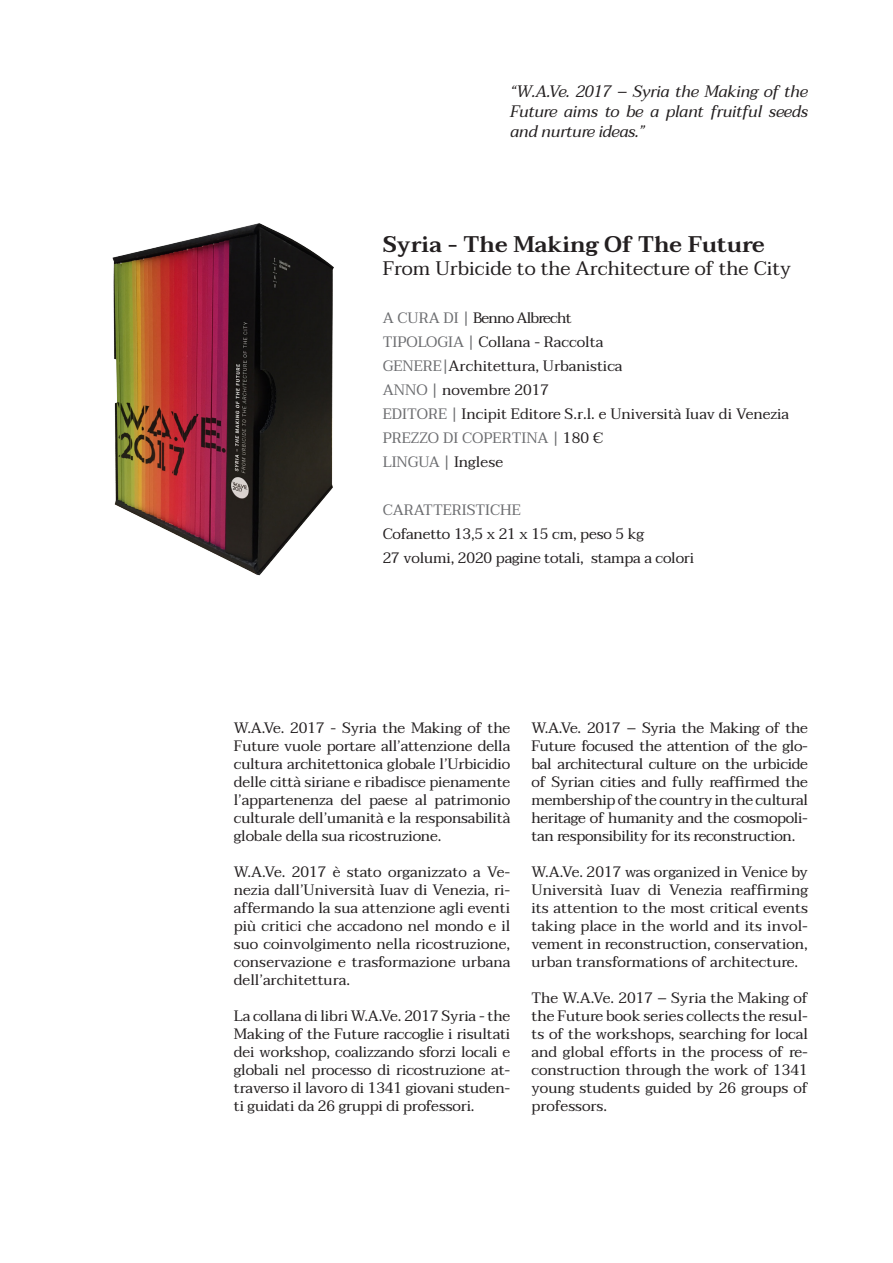
<style>
.page{position:relative;width:893px;height:1263px;background:#fff}
.page>*{position:absolute;margin:0;border:0;box-sizing:border-box;transform-origin:0 0}
.t1{font:600 22.5px "Taviraj";color:#231f20}
.t2{font:19.5px "Taviraj";color:#231f20}
.t3{font:italic 16.5px/19.8px "Taviraj";letter-spacing:-.02em;color:#231f20;text-align:justify}
.Descrizione{font:15px/18px "Taviraj";color:#231f20;text-align:justify}
.t4{font:15px "Taviraj";color:#6c6d70}
.Descrizione-2{font:15px "Taviraj";letter-spacing:-.05em;color:#231f20}
.s1{color:#6c6d70}
.s2{color:#231f20}
</style>
<div class="page">
<img style="left:112px;top:223px;width:222px;height:353px">
<p class="t3" style="left:510px;top:82px;width:299px">“W.A.Ve. 2017 – Syria the Making of the Future aims to be a plant fruitful seeds and nurture ideas.”</p>
<p class="t1" style="left:383px;top:231px;width:383px">Syria - The Making Of The Future</p>
<p class="t2" style="left:383px;top:253px;width:410px">From Urbicide to the Architecture of the City</p>
<p class="Descrizione-2" style="left:383px;top:306px;width:190px"><span class="s1">A CURA DI |</span> Benno Albrecht</p>
<p class="Descrizione" style="left:383px;top:333px;width:222px"><span class="s1">TIPOLOGIA |</span> Collana - Raccolta</p>
<p class="Descrizione" style="left:383px;top:357px;width:241px"><span class="s1">GENERE|</span>Architettura, Urbanistica</p>
<p class="Descrizione" style="left:383px;top:381px;width:168px"><span class="s1">ANNO |</span> novembre 2017</p>
<p class="Descrizione" style="left:383px;top:405px;width:408px"><span class="s1">EDITORE |</span> Incipit Editore S.r.l. e Università Iuav di Venezia</p>
<p class="t4" style="left:383px;top:426px;width:222px">PREZZO DI COPERTINA | <span class="s2">180 €</span></p>
<p class="t4" style="left:383px;top:450px;width:122px">LINGUA | <span class="s2">Inglese</span></p>
<p class="t4" style="left:383px;top:498px;width:140px">CARATTERISTICHE</p>
<p class="Descrizione" style="left:383px;top:525px;width:263px">Cofanetto 13,5 x 21 x 15 cm, peso 5 kg</p>
<p class="Descrizione" style="left:383px;top:549px;width:313px">27 volumi, 2020 pagine totali, stampa a colori</p>
<p class="Descrizione" style="left:234px;top:719px;width:278px">W.A.Ve. 2017 - Syria the Making of the Future vuole portare all’attenzione della cultura architettonica globale l’Urbicidio delle città siriane e ribadisce pienamente l’appartenenza del paese al patrimonio culturale dell’umanità e la responsabilità globale della sua ricostruzione.</p>
<p class="Descrizione" style="left:234px;top:863px;width:278px">W.A.Ve. 2017 è stato organizzato a Ve&shy;nezia dall’Università Iuav di Venezia, ri&shy;affermando la sua attenzione agli eventi più critici che accadono nel mondo e il suo coinvolgimento nella ricostruzione, conservazione e trasformazione urbana dell’architettura.</p>
<p class="Descrizione" style="left:234px;top:1007px;width:278px">La collana di libri W.A.Ve. 2017 Syria - the Making of the Future raccoglie i risultati dei workshop, coalizzando sforzi locali e globali nel processo di ricostruzione at&shy;traverso il lavoro di 1341 giovani studen&shy;ti guidati da 26 gruppi di professori.</p>
<p class="Descrizione" style="left:531px;top:719px;width:278px">W.A.Ve. 2017 – Syria the Making of the Future focused the attention of the glo&shy;bal architectural culture on the urbicide of Syrian cities and fully reaffirmed the membership of the country in the cultural heritage of humanity and the cosmopoli&shy;tan responsibility for its reconstruction.</p>
<p class="Descrizione" style="left:531px;top:863px;width:278px">W.A.Ve. 2017 was organized in Venice by Università Iuav di Venezia reaffirming its attention to the most critical events taking place in the world and its invol&shy;vement in reconstruction, conservation, urban transformations of architecture.</p>
<p class="Descrizione" style="left:531px;top:989px;width:278px">The W.A.Ve. 2017 – Syria the Making of the Future book series collects the resul&shy;ts of the workshops, searching for local and global efforts in the process of re&shy;construction through the work of 1341 young students guided by 26 groups of professors.</p>
</div>
